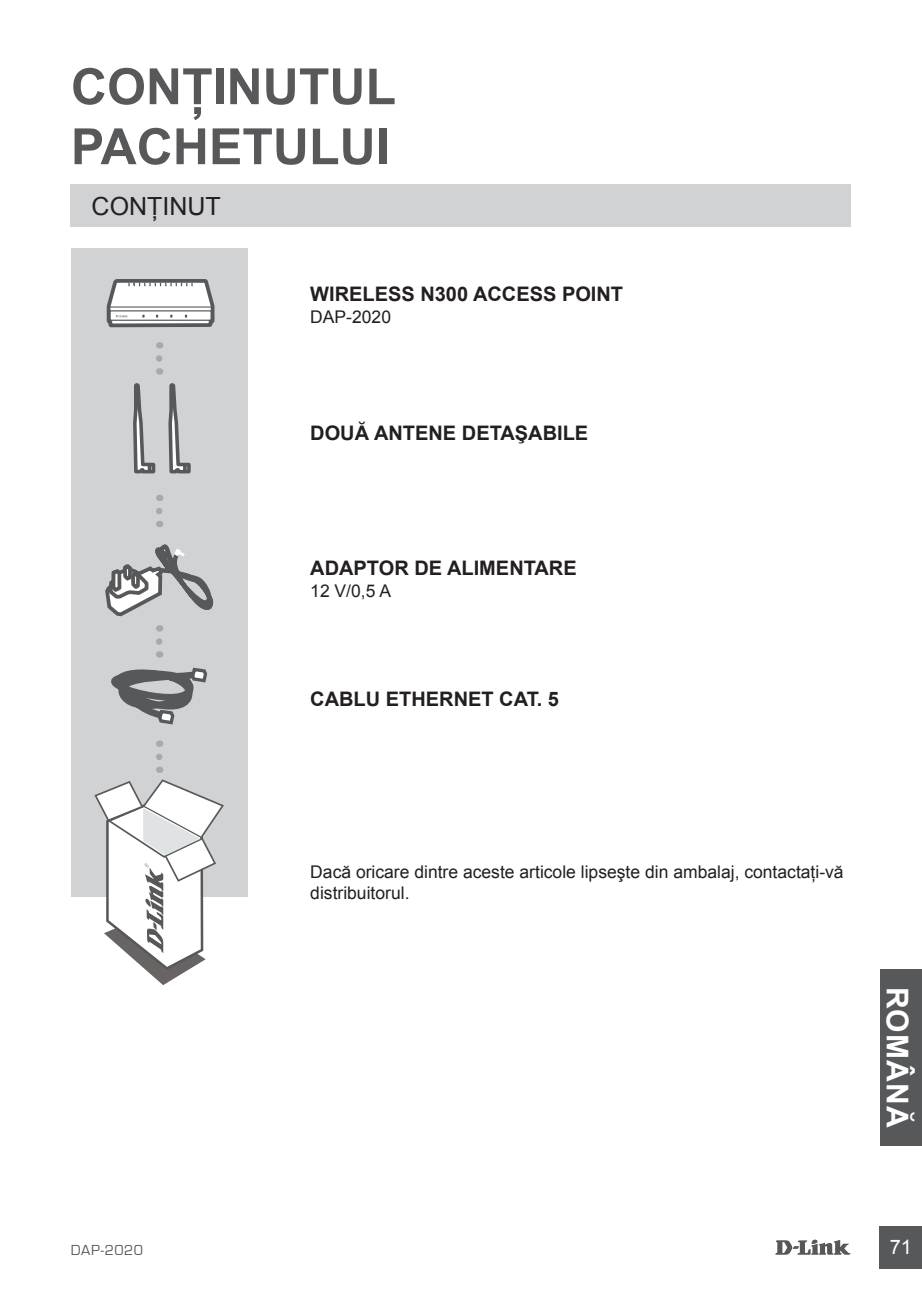
<style>
.page{position:relative;width:922px;height:1297px;background:#fff}
.page>*{position:absolute;margin:0;border:0;box-sizing:border-box;transform-origin:0 0}
.t1{font:700 50px/60px "Arial";color:#57585a}
.t2{font:700 30px "Arial";letter-spacing:.045em;color:#fff}
.t3{font:25px "Arial";color:#231f20}
.t4{font:700 20px "Arial";color:#231f20}
.t5{font:20px "Arial";color:#fff}
.t6{font:17.5px/21px "Arial";color:#231f20}
.t7{font:15px "Eurostile";letter-spacing:.035em;color:#57585a}
</style>
<div class="page">
<svg style="left:775px;top:1239px;width:75px;height:16px"></svg>
<div style="left:879px;top:1226px;width:42px;height:43px;background:#57585a"></div>
<div style="left:879px;top:969px;width:42px;height:177px;background:#57585a"></div>
<div style="left:71px;top:184px;width:779px;height:43px;background:#d1d2d4"></div>
<div style="left:71px;top:248px;width:176px;height:648px;background:#d1d2d4"></div>
<svg style="left:105px;top:544px;width:109px;height:72px"></svg>
<svg style="left:156px;top:358px;width:6px;height:17px"></svg>
<svg style="left:156px;top:511px;width:6px;height:16px"></svg>
<svg style="left:111px;top:641px;width:97px;height:84px"></svg>
<svg style="left:94px;top:779px;width:130px;height:206px"></svg>
<svg style="left:156px;top:757px;width:6px;height:16px"></svg>
<svg style="left:106px;top:279px;width:109px;height:49px;background:#cccccd"></svg>
<svg style="left:133px;top:383px;width:23px;height:91px"></svg>
<svg style="left:168px;top:383px;width:23px;height:91px"></svg>
<h1 class="t1" style="left:71px;top:58px;width:326px">CONŢINUTUL<br>PACHETULUI</h1>
<h3 class="t3" style="left:92px;top:190px;width:131px">CONŢINUT</h3>
<p class="t4" style="left:310px;top:280px;width:314px">WIRELESS N300 ACCESS POINT</p>
<p class="t6" style="left:310px;top:306px;width:82px">DAP-2020</p>
<p class="t4" style="left:310px;top:420px;width:279px">DOUĂ ANTENE DETAŞABILE</p>
<p class="t4" style="left:310px;top:555px;width:268px">ADAPTOR DE ALIMENTARE</p>
<p class="t6" style="left:310px;top:581px;width:82px">12 V/0,5 A</p>
<p class="t4" style="left:310px;top:685px;width:250px">CABLU ETHERNET CAT. 5</p>
<p class="t6" style="left:310px;top:861px;width:534px">Dacă oricare dintre aceste articole lipseşte din ambalaj, contactaţi-vă distribuitorul.</p>
<h2 class="t2" style="left:917px;top:987px;width:142px;rotate:90deg">ROMÂNĂ</h2>
<p class="t7" style="left:71px;top:1241px;width:74px">DAP-2020</p>
<p class="t5" style="left:889px;top:1234px;width:24px">71</p>
</div>
